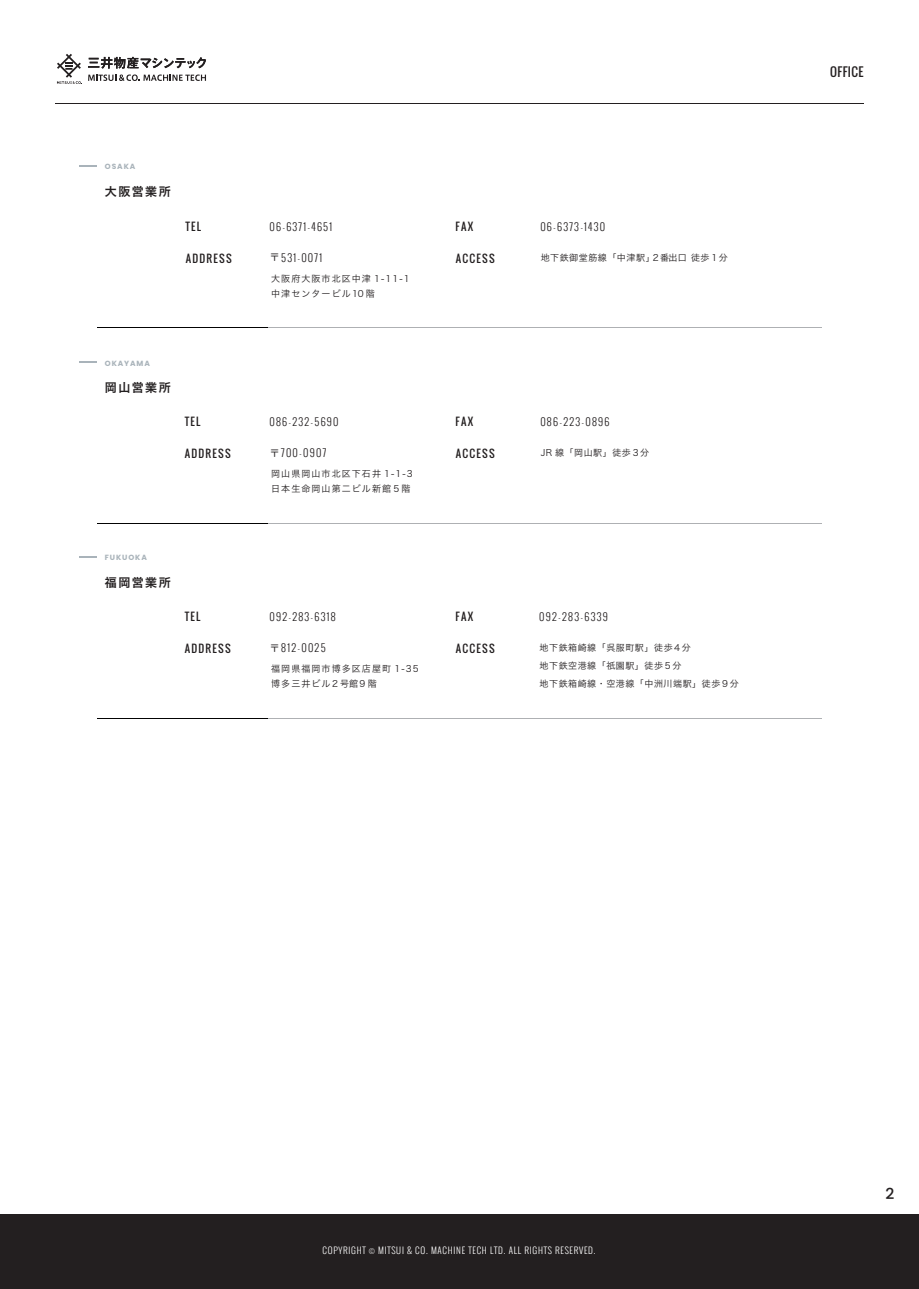
<style>
.page{position:relative;width:919px;height:1289px;background:#fff}
.page>*{position:absolute;margin:0;border:0;box-sizing:border-box;transform-origin:0 0}
.t1{font:500 15.45px "Poppins";color:#231f20}
.t2{font:12px "Hira Kaku Pro N W6";letter-spacing:.12em;color:#231f20}
.t3{font:12px "Oswald";letter-spacing:.04em;color:#231f20}
.t4{font:300 10.5px "Oswald";letter-spacing:.12em;color:#231f20}
.t5{font:10.5px "Oswald";letter-spacing:.12em;color:#231f20}
.t6{font:9px/15px "Hira Kaku Pro W3";letter-spacing:.12em;color:#231f20}
.t7{font:9px/18px "Hira Kaku Pro W3";letter-spacing:.06em;color:#231f20}
.t8{font:300 9px "Oswald";letter-spacing:.08em;color:#fff}
.t9{font:9px "Hira Kaku Pro W3";letter-spacing:.065em;color:#231f20}
.t10{font:700 7.5px "Poppins";letter-spacing:.12em;color:#a9b3ba}
.s1{font-family:"Koz Go Pr 6 N";font-weight:400}
</style>
<div class="page">
<svg style="left:57px;top:54px;width:25px;height:30px"></svg>
<svg style="left:88px;top:57px;width:118px;height:24px"></svg>
<hr style="left:55px;top:103px;width:808px;height:1px;background:#231f20">
<div style="left:0;top:1214px;width:918px;height:74px;background:#231f20"></div>
<hr style="left:98px;top:327px;width:723px;height:1px;background:#aeb0b3">
<hr style="left:98px;top:327px;width:170px;height:1px;background:#030303">
<svg style="left:79px;top:165px;width:17px;height:2px"></svg>
<hr style="left:98px;top:523px;width:723px;height:1px;background:#aeb0b3">
<hr style="left:98px;top:523px;width:170px;height:1px;background:#030303">
<svg style="left:79px;top:361px;width:17px;height:2px"></svg>
<hr style="left:98px;top:718px;width:723px;height:1px;background:#aeb0b3">
<hr style="left:98px;top:718px;width:170px;height:1px;background:#030303">
<svg style="left:79px;top:556px;width:17px;height:2px"></svg>
<p class="t10" style="left:105px;top:162px;width:32px">OSAKA</p>
<p class="t2" style="left:105px;top:180px;width:67px">大阪営業所</p>
<p class="t5" style="left:455px;top:218px;width:19px">FAX</p>
<p class="t4" style="left:540px;top:219px;width:66px">06-6373-1430</p>
<p class="t5" style="left:185px;top:218px;width:17px">TEL</p>
<p class="t4" style="left:269px;top:219px;width:64px">06-6371-4651</p>
<p class="t4" style="left:269px;top:250px;width:54px"><span class="s1">〒</span>531-0071</p>
<p class="t6" style="left:271px;top:270px;width:140px">大阪府大阪市北区中津 1-11-1中津センタービル10階</p>
<p class="t5" style="left:186px;top:250px;width:47px">ADDRESS</p>
<p class="t5" style="left:456px;top:250px;width:40px">ACCESS</p>
<p class="t7" style="left:540px;top:248px;width:189px">地下鉄御堂筋線「中津駅」2番出口 徒歩1分</p>
<p class="t10" style="left:105px;top:358px;width:46px">OKAYAMA</p>
<p class="t2" style="left:105px;top:376px;width:67px">岡山営業所</p>
<p class="t5" style="left:455px;top:413px;width:19px">FAX</p>
<p class="t4" style="left:540px;top:414px;width:71px">086-223-0896</p>
<p class="t5" style="left:185px;top:413px;width:17px">TEL</p>
<p class="t4" style="left:269px;top:414px;width:71px">086-232-5690</p>
<p class="t4" style="left:269px;top:445px;width:58px"><span class="s1">〒</span>700-0907</p>
<p class="t6" style="left:271px;top:465px;width:143px">岡山県岡山市北区下石井 1-1-3日本生命岡山第二ビル新館5階</p>
<p class="t5" style="left:185px;top:446px;width:47px">ADDRESS</p>
<p class="t5" style="left:456px;top:446px;width:40px">ACCESS</p>
<p class="t9" style="left:540px;top:445px;width:110px">JR 線「岡山駅」徒歩3分</p>
<p class="t10" style="left:105px;top:553px;width:43px">FUKUOKA</p>
<p class="t2" style="left:105px;top:571px;width:67px">福岡営業所</p>
<p class="t5" style="left:185px;top:608px;width:17px">TEL</p>
<p class="t4" style="left:269px;top:609px;width:68px">092-283-6318</p>
<p class="t4" style="left:269px;top:640px;width:58px"><span class="s1">〒</span>812-0025</p>
<p class="t6" style="left:271px;top:660px;width:159px">福岡県福岡市博多区店屋町 1-35　博多三井ビル2号館9階</p>
<p class="t5" style="left:185px;top:641px;width:47px">ADDRESS</p>
<p class="t5" style="left:455px;top:608px;width:19px">FAX</p>
<p class="t4" style="left:539px;top:609px;width:70px">092-283-6339</p>
<p class="t5" style="left:456px;top:641px;width:40px">ACCESS</p>
<p class="t7" style="left:539px;top:638px;width:201px">地下鉄箱崎線「呉服町駅」徒歩4分<br>地下鉄空港線「祇園駅」徒歩5分<br>地下鉄箱崎線・空港線「中洲川端駅」徒歩9分</p>
<p class="t3" style="left:830px;top:62px;width:35px">OFFICE</p>
<p class="t8" style="left:322px;top:1243px;width:274px">COPYRIGHT © MITSUI &amp; CO. MACHINE TECH LTD. ALL RIGHTS RESERVED.</p>
<h1 class="t1" style="left:885px;top:1182px;width:10px">2</h1>
</div>
